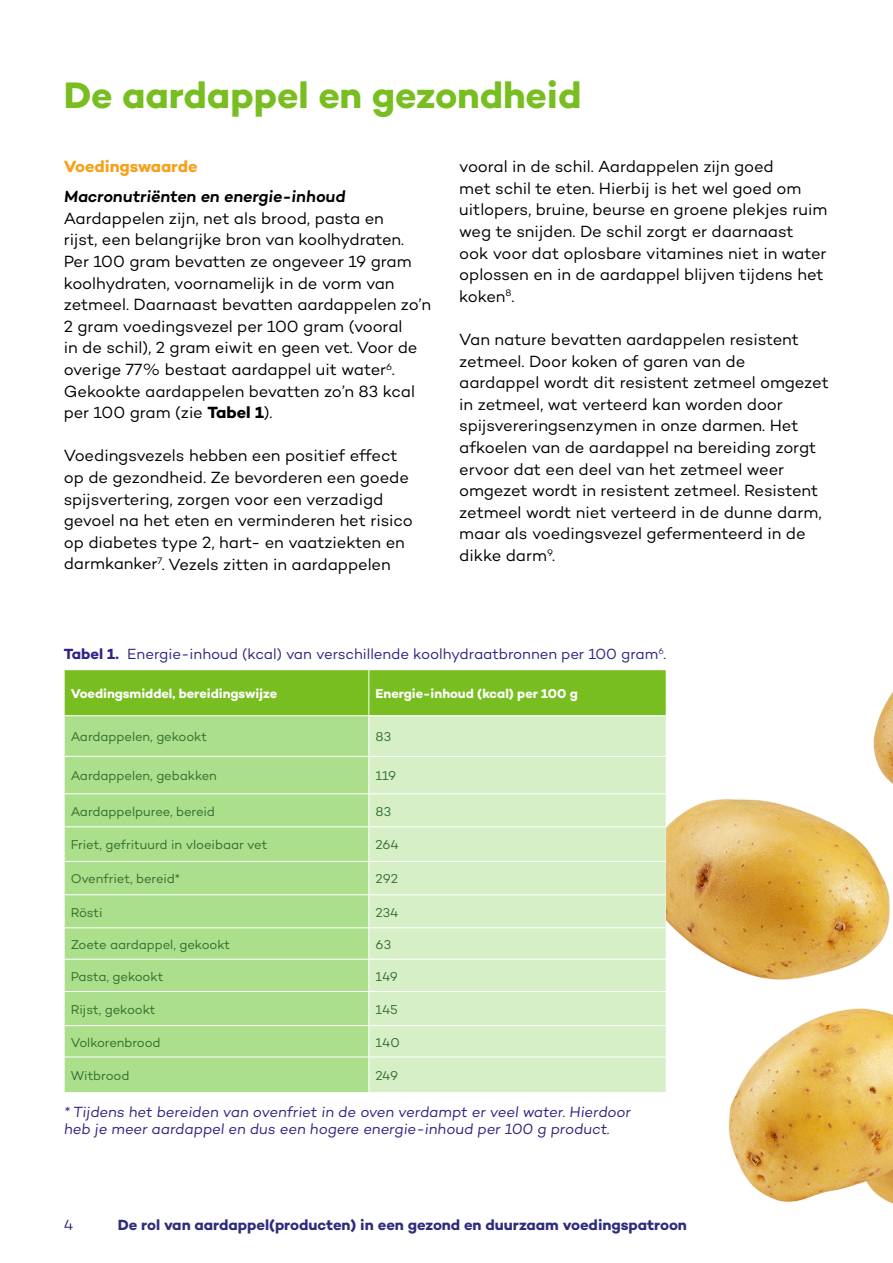
<style>
.page{position:relative;width:893px;height:1263px;background:#fff}
.page>*{position:absolute;margin:0;border:0;box-sizing:border-box;transform-origin:0 0}
.t1{font:700 37.5px "Campton";letter-spacing:-.005em;color:#78be20}
.t2{font:16.5px/21.6px "Campton";letter-spacing:-.01em;color:#000}
.t3{font:600 16.5px "Campton";color:#000}
.t4{font:700 16.5px "Campton";letter-spacing:-.005em;color:#f6a118}
.t5{font:15px/17.2px "Campton";letter-spacing:-.005em;color:#2f2483}
.t6{font:700 15px "Campton";letter-spacing:-.005em;color:#2e2c7d}
.t7{font:15px "Campton";color:#2e2c7d}
.t8{font:13.05px "Campton";letter-spacing:-.005em;color:#326e2e}
.t9{font:700 13.05px "Campton";letter-spacing:-.005em;color:#fff}
.t10{font:13.05px "Campton";letter-spacing:-.01em;color:#316d2e}
.s1{font-weight:700}
</style>
<div class="page">
<img style="left:728px;top:1008px;width:165px;height:196px">
<div style="left:66px;top:827px;width:303px;height:265px;background:#acdf8c"></div>
<svg style="left:66px;top:671px;width:598px;height:155px;background:#acdb81"></svg>
<div style="left:370px;top:827px;width:294px;height:265px;background:#d7efc6"></div>
<hr style="left:369px;top:670px;width:1px;height:46px;background:#fff">
<hr style="left:64px;top:715px;width:305px;height:1px;background:#fff">
<hr style="left:369px;top:715px;width:342px;height:1px;background:#fff">
<hr style="left:369px;top:716px;width:1px;height:40px;background:#fff">
<hr style="left:64px;top:756px;width:305px;height:1px;background:#fff">
<hr style="left:369px;top:756px;width:342px;height:1px;background:#fff">
<hr style="left:369px;top:756px;width:1px;height:38px;background:#fff">
<hr style="left:64px;top:793px;width:305px;height:1px;background:#fff">
<hr style="left:369px;top:793px;width:342px;height:1px;background:#fff">
<hr style="left:369px;top:794px;width:1px;height:33px;background:#fff">
<hr style="left:64px;top:861px;width:305px;height:1px;background:#fff">
<hr style="left:64px;top:894px;width:305px;height:1px;background:#fff">
<hr style="left:64px;top:927px;width:305px;height:1px;background:#fff">
<hr style="left:64px;top:959px;width:305px;height:1px;background:#fff">
<hr style="left:64px;top:991px;width:305px;height:1px;background:#fff">
<hr style="left:64px;top:1025px;width:305px;height:1px;background:#fff">
<hr style="left:64px;top:1057px;width:305px;height:1px;background:#fff">
<hr style="left:369px;top:861px;width:342px;height:1px;background:#fff">
<hr style="left:369px;top:894px;width:342px;height:1px;background:#fff">
<hr style="left:369px;top:927px;width:342px;height:1px;background:#fff">
<hr style="left:369px;top:959px;width:342px;height:1px;background:#fff">
<hr style="left:369px;top:991px;width:342px;height:1px;background:#fff">
<hr style="left:369px;top:1025px;width:342px;height:1px;background:#fff">
<hr style="left:369px;top:1057px;width:342px;height:1px;background:#fff">
<img style="left:666px;top:691px;width:227px;height:289px">
<h1 class="t1" style="left:64px;top:71px;width:519px">De aardappel en gezondheid</h1>
<p class="t4" style="left:64px;top:156px;width:135px">Voedingswaarde</p>
<p class="t3" style="left:64px;top:186px;width:285px">Macronutriënten en energie-inhoud</p>
<p class="t2" style="left:64px;top:207px;width:369px">Aardappelen zijn, net als brood, pasta en<br>rijst, een belangrijke bron van koolhydraten.<br>Per 100 gram bevatten ze ongeveer 19 gram koolhydraten, voornamelijk in de vorm van zetmeel. Daarnaast bevatten aardappelen zo’n 2 gram voedingsvezel per 100 gram (vooral<br>in de schil), 2 gram eiwit en geen vet. Voor de overige 77% bestaat aardappel uit water<sup>6</sup>.<br>Gekookte aardappelen bevatten zo’n 83 kcal per 100 gram (zie <span class="s1">Tabel 1</span>).</p>
<p class="t2" style="left:64px;top:445px;width:351px">Voedingsvezels hebben een positief effect op de gezondheid. Ze bevorderen een goede spijsvertering, zorgen voor een verzadigd gevoel na het eten en verminderen het risico op diabetes type 2, hart- en vaatziekten en darmkanker<sup>7</sup>. Vezels zitten in aardappelen</p>
<p class="t2" style="left:459px;top:155px;width:370px">vooral in de schil. Aardappelen zijn goed<br>met schil te eten. Hierbij is het wel goed om uitlopers, bruine, beurse en groene plekjes ruim weg te snijden. De schil zorgt er daarnaast<br>ook voor dat oplosbare vitamines niet in water oplossen en in de aardappel blijven tijdens het koken<sup>8</sup>.</p>
<p class="t2" style="left:459px;top:328px;width:371px">Van nature bevatten aardappelen resistent zetmeel. Door koken of garen van de aardappel wordt dit resistent zetmeel omgezet in zetmeel, wat verteerd kan worden door spijsvereringsenzymen in onze darmen. Het afkoelen van de aardappel na bereiding zorgt ervoor dat een deel van het zetmeel weer omgezet wordt in resistent zetmeel. Resistent zetmeel wordt niet verteerd in de dunne darm, maar als voedingsvezel gefermenteerd in de dikke darm<sup>9</sup>.</p>
<p class="t5" style="left:64px;top:645px;width:604px"><span class="s1">Tabel 1.</span> Energie-inhoud (kcal) van verschillende koolhydraatbronnen per 100 gram<sup>6</sup>.</p>
<p class="t9" style="left:71px;top:685px;width:208px">Voedingsmiddel, bereidingswijze</p>
<p class="t9" style="left:376px;top:685px;width:204px">Energie-inhoud (kcal) per 100 g</p>
<p class="t8" style="left:71px;top:729px;width:138px">Aardappelen, gekookt</p>
<p class="t10" style="left:376px;top:729px;width:17px">83</p>
<p class="t8" style="left:71px;top:768px;width:148px">Aardappelen, gebakken</p>
<p class="t10" style="left:376px;top:768px;width:22px">119</p>
<p class="t8" style="left:71px;top:803px;width:146px">Aardappelpuree, bereid</p>
<p class="t10" style="left:376px;top:803px;width:17px">83</p>
<p class="t8" style="left:71px;top:837px;width:198px">Friet, gefrituurd in vloeibaar vet</p>
<p class="t10" style="left:376px;top:837px;width:25px">264</p>
<p class="t8" style="left:71px;top:871px;width:111px">Ovenfriet, bereid*</p>
<p class="t10" style="left:376px;top:871px;width:24px">292</p>
<p class="t8" style="left:71px;top:904px;width:33px">Rösti</p>
<p class="t10" style="left:376px;top:904px;width:25px">234</p>
<p class="t8" style="left:71px;top:936px;width:161px">Zoete aardappel, gekookt</p>
<p class="t10" style="left:376px;top:936px;width:17px">63</p>
<p class="t8" style="left:71px;top:968px;width:94px">Pasta, gekookt</p>
<p class="t10" style="left:376px;top:968px;width:24px">149</p>
<p class="t8" style="left:71px;top:1001px;width:86px">Rijst, gekookt</p>
<p class="t10" style="left:376px;top:1001px;width:24px">145</p>
<p class="t8" style="left:71px;top:1034px;width:91px">Volkorenbrood</p>
<p class="t10" style="left:376px;top:1034px;width:26px">140</p>
<p class="t8" style="left:71px;top:1067px;width:60px">Witbrood</p>
<p class="t10" style="left:376px;top:1067px;width:24px">249</p>
<p class="t5" style="left:64px;top:1103px;width:570px">* Tijdens het bereiden van ovenfriet in de oven verdampt er veel water. Hierdoor heb je meer aardappel en dus een hogere energie-inhoud per 100 g product.</p>
<p class="t7" style="left:64px;top:1216px;width:11px">4</p>
<p class="t6" style="left:118px;top:1216px;width:571px">De rol van aardappel(producten) in een gezond en duurzaam voedingspatroon</p>
</div>
